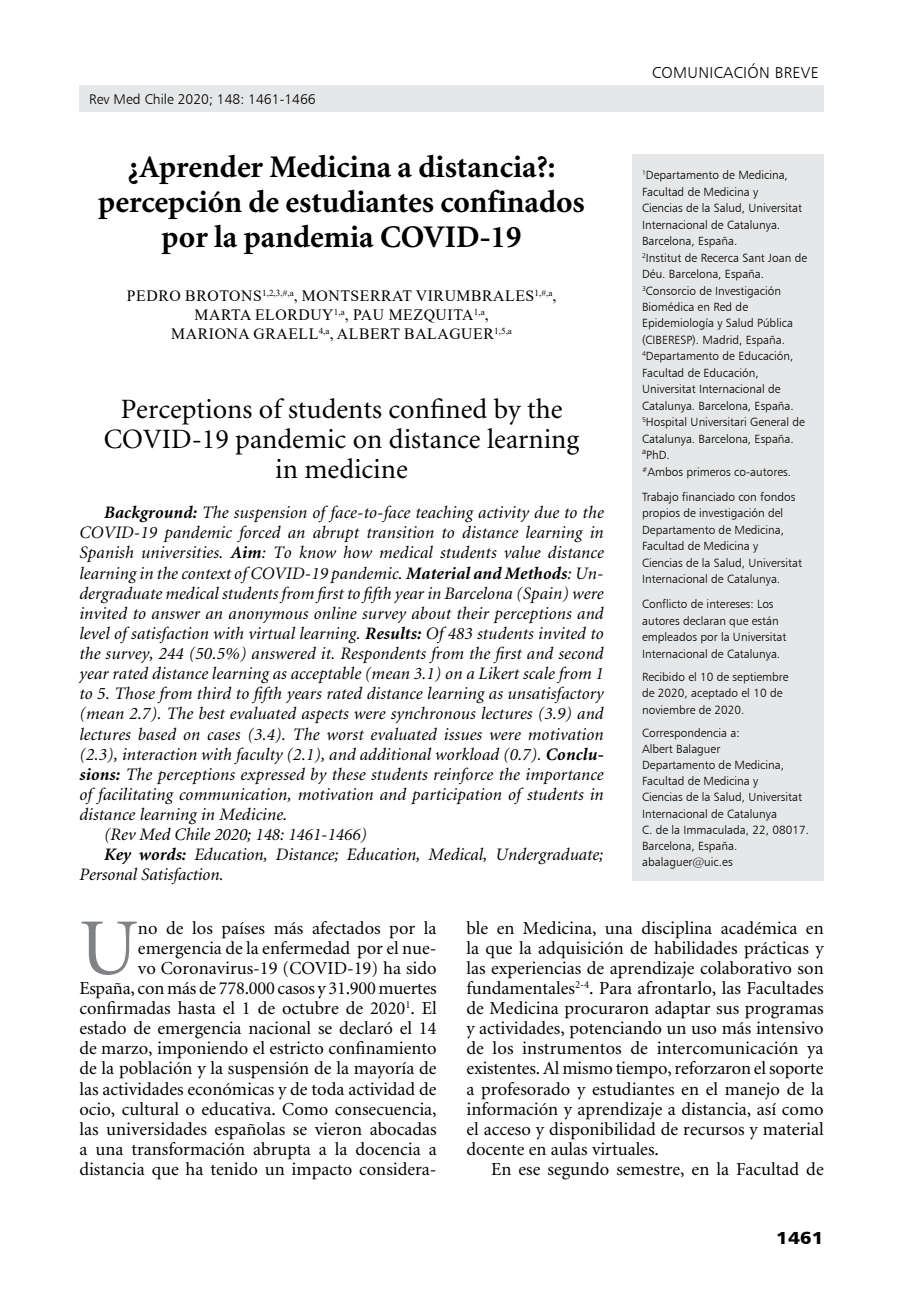
<style>
.page{position:relative;width:918px;height:1315px;background:#fff}
.page>*{position:absolute;margin:0;border:0;box-sizing:border-box;transform-origin:0 0}
.t1{font:80.33px "Minion";color:#808285}
.t2{font:700 31.5px/35px "Minion";color:#000;text-align:center}
.t3{font:28px/29.8px "Minion";color:#000;text-align:center}
.t4{font:18.38px/20.1px "Minion";color:#000;text-align:right}
.t5{font:italic 17.5px "Minion";letter-spacing:.01em;color:#000}
.t6{font:17.5px "Humanist 777 BT Black B";color:#000;scale:1.1 1}
.t7{font:15.75px/18.9px "Times New Roman";letter-spacing:.035em;color:#000;text-align:center}
.t8{font:15.75px "Humanist 777 BT Light B";color:#000}
.t9{font:14px "Humanist 777 BT Light B";color:#000}
.t10{font:11.9px/16.4px "Humanist 777 BT Light B";color:#000}
.s1{font-weight:700}
</style>
<div class="page">
<div style="left:79px;top:85px;width:744px;height:26px;background:#e6e7e8"></div>
<div style="left:632px;top:154px;width:191px;height:726px;background:#e6e7e8"></div>
<p class="t9" style="left:89px;top:90px;width:228px">Rev Med Chile 2020; 148: 1461-1466</p>
<h2 class="t2" style="left:98px;top:151px;width:488px">¿Aprender Medicina a distancia?: percepción de estudiantes confinados por la pandemia COVID-19</h2>
<p class="t7" style="left:127px;top:286px;width:431px">PEDRO BROTONS <sup>1,2,3,#,A</sup>, MONTS ERRAT VIRUMBRALES <sup>1,#,A</sup>,<br>MARTA ELORDUY<sup>1,A</sup>, PAU MEZQUITA<sup>1,A</sup>,<br>MARIONA GRAELL<sup>4,A</sup>, ALBERT BALAGUER<sup>1,5,A</sup></p>
<h3 class="t3" style="left:104px;top:395px;width:477px">Perceptions of students confined by the<br>COVID-19 pandemic on distance learning in medicine</h3>
<p class="t5" style="left:104px;top:504px;width:501px"><span class="s1">Background:</span> The suspension of face-to-face teaching activity due to the</p>
<p class="t5" style="left:79px;top:524px;width:526px">COVID-19 pandemic forced an abrupt transition to distance learning in</p>
<p class="t5" style="left:79px;top:544px;width:526px">Spanish universities. <span class="s1">Aim</span>: To know how medical students value distance</p>
<p class="t5" style="left:79px;top:564px;width:525px">learning in the context of COVID-19 pandemic. <span class="s1">Material and Methods</span>: Un-</p>
<p class="t5" style="left:79px;top:584px;width:526px">dergraduate medical students from first to fifth year in Barcelona (Spain) were</p>
<p class="t5" style="left:79px;top:604px;width:526px">invited to answer an anonymous online survey about their perceptions and</p>
<p class="t5" style="left:79px;top:624px;width:526px">level of satisfaction with virtual learning. <span class="s1">Results:</span> Of 483 students invited to</p>
<p class="t5" style="left:79px;top:645px;width:526px">the survey, 244 (50.5%) answered it. Respondents from the first and second</p>
<p class="t5" style="left:79px;top:665px;width:526px">year rated distance learning as acceptable (mean 3.1) on a Likert scale from 1</p>
<p class="t5" style="left:79px;top:685px;width:526px">to 5. Those from third to fifth years rated distance learning as unsatisfactory</p>
<p class="t5" style="left:79px;top:705px;width:526px">(mean 2.7). The best evaluated aspects were synchronous lectures (3.9) and</p>
<p class="t5" style="left:79px;top:725px;width:526px">lectures based on cases (3.4). The worst evaluated issues were motivation</p>
<p class="t5" style="left:79px;top:745px;width:526px">(2.3), interaction with faculty (2.1), and additional workload (0.7). <span class="s1">Conclu-</span></p>
<p class="t5" style="left:79px;top:765px;width:526px"><span class="s1">sions:</span> The perceptions expressed by these students reinforce the importance</p>
<p class="t5" style="left:79px;top:785px;width:526px">of facilitating communication, motivation and participation of students in</p>
<p class="t5" style="left:79px;top:806px;width:210px">distance learning in Medicine.</p>
<p class="t5" style="left:104px;top:826px;width:264px">(Rev Med Chile 2020; 148: 1461-1466)</p>
<p class="t5" style="left:104px;top:846px;width:501px"><span class="s1">Key words:</span> Education, Distance; Education, Medical, Undergraduate;</p>
<p class="t5" style="left:79px;top:866px;width:146px">Personal Satisfaction.</p>
<p class="t8" style="left:652px;top:63px;width:11px">comunicaciónbreve</p>
<p class="t10" style="left:642px;top:167px;width:167px"><sup>1</sup>Departamento de Medicina,<br>Facultad de Medicina y<br>Ciencias de la Salud, Universitat<br>Internacional de Catalunya.<br>Barcelona, España.<br><sup>2</sup>Institut de Recerca Sant Joan de<br>Déu. Barcelona, España.<br><sup>3</sup>Consorcio de Investigación<br>Biomédica en Red de<br>Epidemiología y Salud Pública (CIBERESP). Madrid, España.<br><sup>4</sup>Departamento de Educación,<br>Facultad de Educación,<br>Universitat Internacional de<br>Catalunya. Barcelona, España.<br><sup>5</sup>Hospital Universitari General de<br>Catalunya. Barcelona, España. <sup>a</sup>PhD.<br><sup>#</sup>Ambos primeros co-autores.</p>
<p class="t10" style="left:642px;top:488px;width:161px">Trabajo financiado con fondos propios de investigación del<br>Departamento de Medicina,<br>Facultad de Medicina y<br>Ciencias de la Salud, Universitat<br>Internacional de Catalunya.</p>
<p class="t10" style="left:642px;top:595px;width:146px">Conflicto de intereses: Los autores declaran que están empleados por la Universitat<br>Internacional de Catalunya.</p>
<p class="t10" style="left:642px;top:668px;width:148px">Recibido el 10 de septiembre de 2020, aceptado el 10 de noviembre de 2020.</p>
<p class="t10" style="left:642px;top:724px;width:168px">Correspondencia a:<br>Albert Balaguer<br>Departamento de Medicina,<br>Facultad de Medicina y<br>Ciencias de la Salud, Universitat<br>Internacional de Catalunya<br>C. de la Immaculada, 22, 08017.<br>Barcelona, España. abalaguer@uic.es</p>
<p class="t4" style="left:79px;top:918px;width:359px">no de los países más afectados por la emergencia de la enfermedad por el nue-<br>vo Coronavirus-19 (COVID-19) ha sido España, con más de 778.000 casos y 31.900 muertes confirmadas hasta el 1 de octubre de 2020<sup>1</sup>. El estado de emergencia nacional se declaró el 14 de marzo, imponiendo el estricto confinamiento de la población y la suspensión de la mayoría de las actividades económicas y de toda actividad de ocio, cultural o educativa. Como consecuencia, las universidades españolas se vieron abocadas a una transformación abrupta a la docencia a distancia que ha tenido un impacto considera-</p>
<p class="t4" style="left:466px;top:918px;width:359px;text-align:justify">ble en Medicina, una disciplina académica en la que la adquisición de habilidades prácticas y las experiencias de aprendizaje colaborativo son fundamentales<sup>2-4</sup>. Para afrontarlo, las Facultades de Medicina procuraron adaptar sus programas y actividades, potenciando un uso más intensivo de los instrumentos de intercomunicación ya existentes. Al mismo tiempo, reforzaron el soporte a profesorado y estudiantes en el manejo de la información y aprendizaje a distancia, así como el acceso y disponibilidad de recursos y material docente en aulas virtuales.</p>
<h1 class="t1" style="left:79px;top:908px;width:60px">U</h1>
<p class="t4" style="left:491px;top:1159px;width:334px">En ese segundo semestre, en la Facultad de</p>
<p class="t6" style="left:776px;top:1226px;width:45px">1461</p>
</div>
